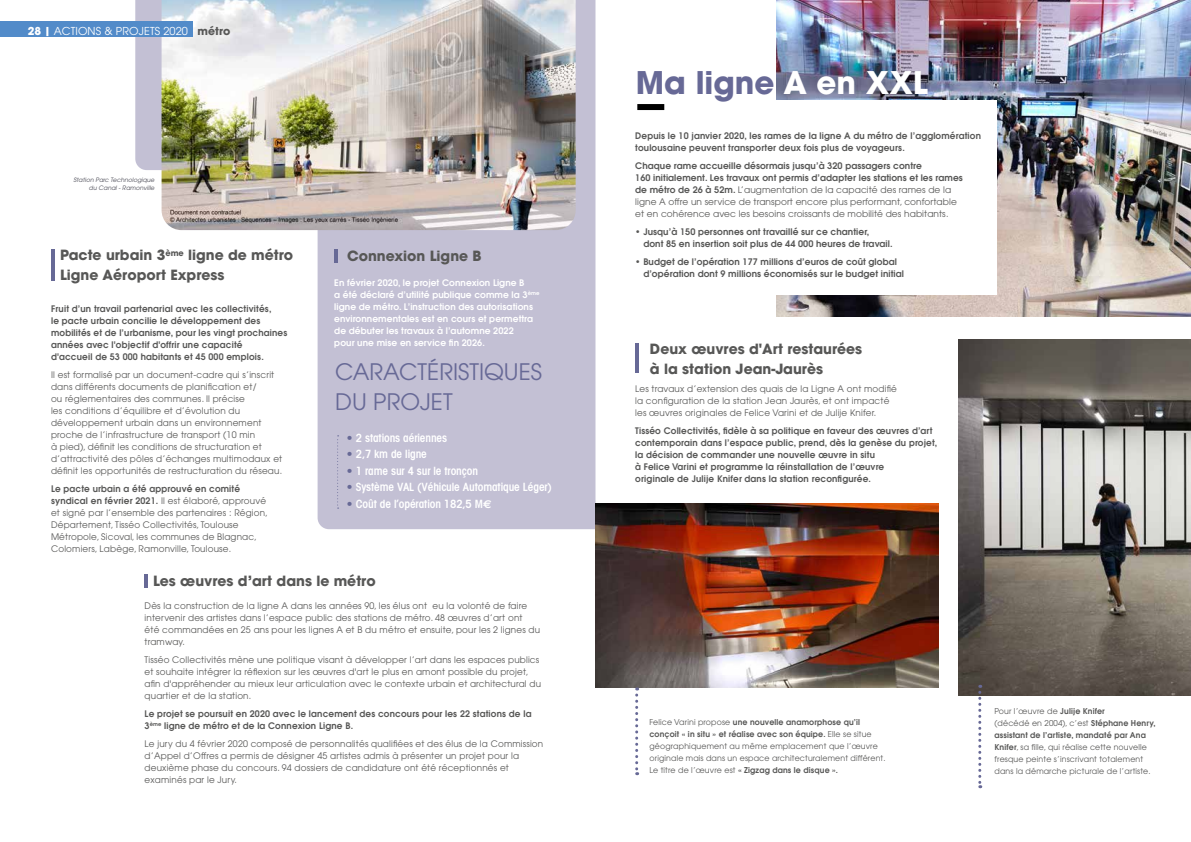
<style>
.page{position:relative;width:1191px;height:842px;background:#fff}
.page>*{position:absolute;margin:0;border:0;box-sizing:border-box;transform-origin:0 0}
.t1{font:700 31px "Avant Garde";color:#676996}
.t2{font:22.6px/30.1px "Avant Garde";color:#676996}
.t3{font:700 14px/20px "Avant Garde";color:#575756}
.t4{font:600 condensed 11.4px "Avant Garde";letter-spacing:-.01em;color:#fff}
.t5{font:10.9px "Avant Garde";letter-spacing:.01em;color:#fff}
.t6{font:9px/12px "Avant Garde";letter-spacing:.02em;color:#575756}
.t7{font:600 9px/12px "Avant Garde";letter-spacing:.02em;color:#575756}
.t8{font:600 9px/12px "Avant Garde";letter-spacing:.01em;color:#fff}
.t9{font:8px/12px "Avant Garde";letter-spacing:.02em;color:#575756}
.t10{font:italic 6px/8px "Avant Garde";color:#474752;text-align:right}
.s1{font-weight:700}
.s2{font-weight:700;color:#575756}
.s3{font-weight:600}
.s4{font-weight:700;color:#676996}
.s5{font-family:"Euro Sans";font-weight:700;font-stretch:normal}
.s6{color:#fff}
</style>
<div class="page">
<svg style="left:135px;top:0;width:27px;height:170px;background:#c2c0d3"></svg>
<div style="left:317px;top:0;width:278px;height:529px;background:#c3c0d4"></div>
<img style="left:162px;top:0;width:413px;height:230px">
<div style="left:0;top:22px;width:192px;height:15px;background:#528bc9"></div>
<svg style="left:337px;top:435px;width:2px;height:74px"></svg>
<img style="left:595px;top:503px;width:343px;height:185px">
<img style="left:958px;top:339px;width:233px;height:357px">
<img style="left:777px;top:0;width:414px;height:316px">
<div style="left:738px;top:100px;width:259px;height:195px;background:#fff"></div>
<svg style="left:978px;top:685px;width:3px;height:103px"></svg>
<svg style="left:635px;top:687px;width:3px;height:88px"></svg>
<div style="left:637px;top:104px;width:27px;height:6px;background:#000"></div>
<hr style="left:51px;top:249px;width:4px;height:32px;background:#676996">
<svg style="left:144px;top:574px;width:3px;height:13px"></svg>
<hr style="left:334px;top:249px;width:4px;height:14px;background:#676996">
<hr style="left:635px;top:344px;width:3px;height:29px;background:#676996">
<p class="t5" style="left:28px;top:24px;width:204px"><span class="s1">28 |</span> ACTIONS &amp; PROJETS 2020 <span class="s2">métro</span></p>
<p class="t10" style="left:73px;top:175px;width:84px">Station Parc Technologique du Canal - Ramonville</p>
<h3 class="t3" style="left:60px;top:245px;width:235px">Pacte urbain 3<sup>ème</sup> ligne de métro<br>Ligne Aéroport Express</h3>
<p class="t7" style="left:51px;top:302px;width:238px">Fruit d’un travail partenarial avec les collectivités,<br>le pacte urbain concilie le développement des mobilités et de l’urbanisme, pour les vingt prochaines années avec l'objectif d'offrir une capacité<br>d'accueil de 53 000 habitants et 45 000 emplois.</p>
<p class="t6" style="left:51px;top:368px;width:233px">Il est formalisé par un document-cadre qui s’inscrit dans différents documents de planification et/<br>ou réglementaires des communes. Il précise<br>les conditions d’équilibre et d’évolution du développement urbain dans un environnement proche de l’infrastructure de transport (10 min<br>à pied), définit les conditions de structuration et d’attractivité des pôles d’échanges multimodaux et définit les opportunités de restructuration du réseau.</p>
<p class="t6" style="left:51px;top:482px;width:218px"><span class="s3">Le pacte urbain a été approuvé en comité syndical en février 2021.</span> Il est élaboré, approuvé et signé par l’ensemble des partenaires : Région, Département, Tisséo Collectivités, Toulouse Métropole, Sicoval, les communes de Blagnac, Colomiers, Labège, Ramonville, Toulouse.</p>
<h3 class="t3" style="left:347px;top:246px;width:136px">Connexion Ligne B</h3>
<p class="t8" style="left:334px;top:276px;width:207px">En février 2020, le projet Connexion Ligne B<br>a été déclaré d’utilité publique comme la 3<sup>ème </sup>ligne de métro. L’instruction des autorisations environnementales est en cours et permettra de débuter les travaux à l’automne 2022<br>pour une mise en service fin 2026.</p>
<h2 class="t2" style="left:335px;top:357px;width:208px">CARACTÉRISTIQUES<br>DU PROJET</h2>
<p class="t4" style="left:347px;top:431px;width:102px"><span class="s4">•</span> 2 stations aériennes</p>
<p class="t4" style="left:347px;top:447px;width:81px"><span class="s4">•</span> 2,7 km de ligne</p>
<p class="t4" style="left:347px;top:464px;width:133px"><span class="s4">•</span> 1 rame sur 4 sur le tronçon</p>
<p class="t4" style="left:347px;top:480px;width:207px"><span class="s4">•</span> Système VAL (Véhicule Automatique Léger)</p>
<p class="t4" style="left:347px;top:497px;width:146px"><span class="s4">•</span> Coût de l’opération 182,5 M<span class="s5">€</span></p>
<h3 class="t3" style="left:153px;top:571px;width:224px">Les œuvres d’art dans le métro</h3>
<p class="t6" style="left:145px;top:599px;width:397px">Dès la construction de la ligne A dans les années 90, les élus ont eu la volonté de faire intervenir des artistes dans l’espace public des stations de métro. 48 œuvres d’art ont<br>été commandées en 25 ans pour les lignes A et B du métro et ensuite, pour les 2 lignes du tramway.</p>
<p class="t6" style="left:145px;top:653px;width:398px">Tisséo Collectivités mène une politique visant à développer l’art dans les espaces publics et souhaite intégrer la réflexion sur les œuvres d'art le plus en amont possible du projet, afin d'appréhender au mieux leur articulation avec le contexte urbain et architectural du quartier et de la station.</p>
<p class="t7" style="left:145px;top:707px;width:388px">Le projet se poursuit en 2020 avec le lancement des concours pour les 22 stations de la<br>3<sup>ème</sup> ligne de métro et de la Connexion Ligne B.</p>
<p class="t6" style="left:145px;top:737px;width:400px">Le jury du 4 février 2020 composé de personnalités qualifiées et des élus de la Commission d’Appel d’Offres a permis de désigner 45 artistes admis à présenter un projet pour la deuxième phase du concours. 94 dossiers de candidature ont été réceptionnés et examinés par le Jury.</p>
<h1 class="t1" style="left:636px;top:62px;width:293px">Ma ligne <span class="s6">A en XXL</span></h1>
<p class="t7" style="left:635px;top:130px;width:347px">Depuis le 10 janvier 2020, les rames de la ligne A du métro de l’agglomération toulousaine peuvent transporter deux fois plus de voyageurs.</p>
<p class="t6" style="left:635px;top:160px;width:329px"><span class="s3">Chaque rame accueille désormais jusqu’à 320 passagers contre<br>160 initialement. Les travaux ont permis d’adapter les stations et les rames de métro de 26 à 52m.</span> L’augmentation de la capacité des rames de la ligne A offre un service de transport encore plus performant, confortable et en cohérence avec les besoins croissants de mobilité des habitants.</p>
<p class="t7" style="left:643px;top:226px;width:251px;text-indent:-8px">• Jusqu’à 150 personnes ont travaillé sur ce chantier,<br>dont 85 en insertion soit plus de 44 000 heures de travail.</p>
<p class="t7" style="left:643px;top:256px;width:262px;text-indent:-8px">• Budget de l’opération 177 millions d’euros de coût global d’opération dont 9 millions économisés sur le budget initial</p>
<h3 class="t3" style="left:650px;top:338px;width:214px">Deux œuvres d'Art restaurées à la station Jean-Jaurès</h3>
<p class="t6" style="left:635px;top:382px;width:263px">Les travaux d’extension des quais de la Ligne A ont modifié la configuration de la station Jean Jaurès, et ont impacté les œuvres originales de Felice Varini et de Julije Knifer.</p>
<p class="t7" style="left:635px;top:424px;width:304px">Tisséo Collectivités, fidèle à sa politique en faveur des œuvres d’art contemporain dans l’espace public, prend, dès la genèse du projet, la décision de commander une nouvelle œuvre in situ<br>à Felice Varini et programme la réinstallation de l’œuvre<br>originale de Julije Knifer dans la station reconfigurée.</p>
<p class="t9" style="left:649px;top:716px;width:238px">Felice Varini propose <span class="s3">une nouvelle anamorphose qu’il conçoit « in situ » et réalise avec son équipe.</span> Elle se situe géographiquement au même emplacement que l’œuvre originale mais dans un espace architecturalement différent.<br>Le titre de l’œuvre est <span class="s3">« Zigzag dans le disque ».</span></p>
<p class="t9" style="left:994px;top:705px;width:162px">Pour l’œuvre de <span class="s3">Julije Knifer<br></span>(décédé en 2004), c’est <span class="s3">Stéphane Henry, assistant de l’artiste, mandaté par Ana Knifer</span>, sa fille, qui réalise cette nouvelle fresque peinte s’inscrivant totalement dans la démarche picturale de l’artiste.</p>
</div>
